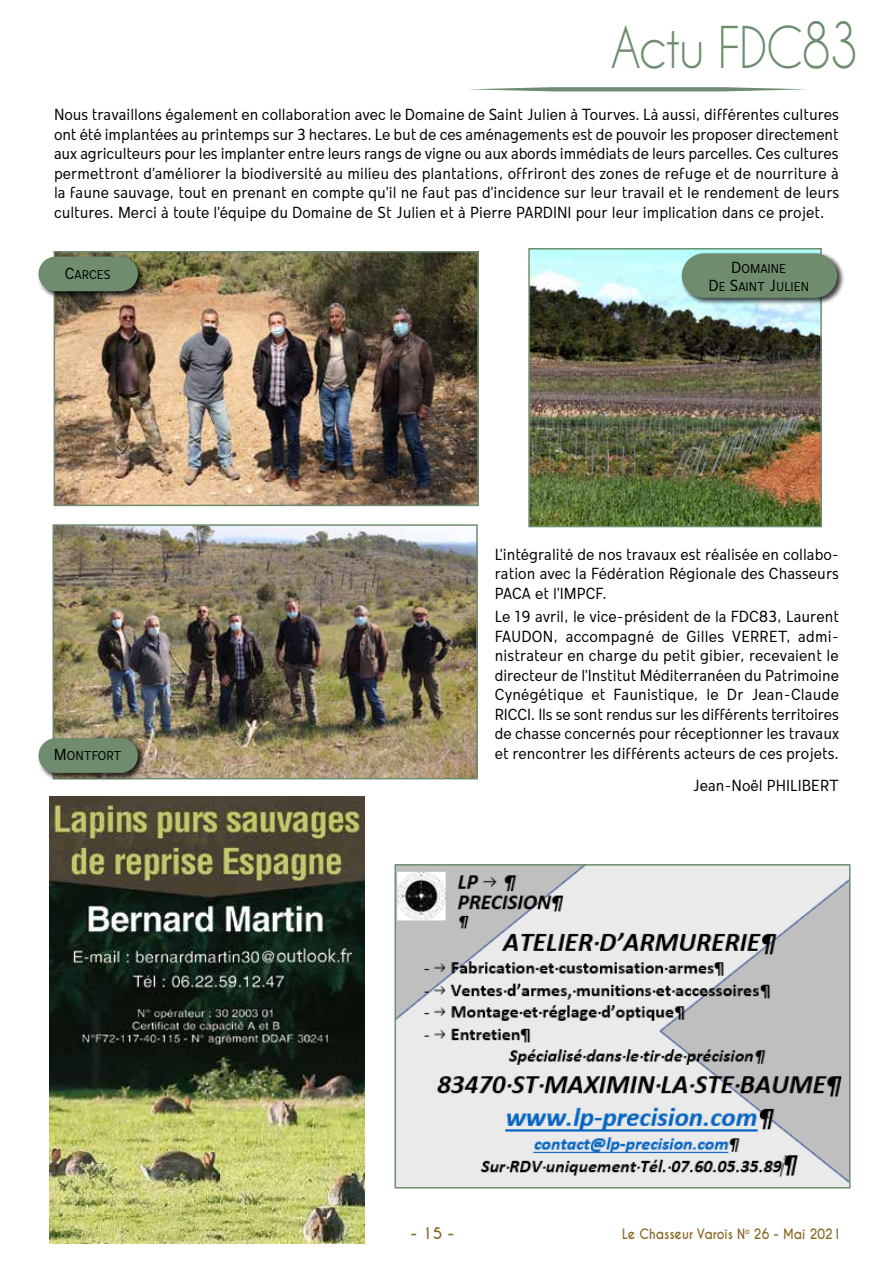
<style>
.page{position:relative;width:893px;height:1263px;background:#fff}
.page>*{position:absolute;margin:0;border:0;box-sizing:border-box;transform-origin:0 0}
.t1{font:54px "Caviar Dreams";letter-spacing:-.04em;color:#6f8d6e;scale:.9 1}
.t2{font:condensed 16.5px/19.5px "Mollen Personal Use";color:#000;text-align:justify}
.t3{font:700 15px "Caviar Dreams";color:#876926}
.t4{font:700 13.5px "Caviar Dreams";color:#876926;scale:.9 1}
.t5{font:13.2px/18px "Mollen Personal Use Narrow SC800";color:#000;text-align:center}
.s1{font-size:59.4px}
.s2{font-size:16.5px}
</style>
<div class="page">
<img style="left:57px;top:254px;width:419px;height:249px">
<div style="left:54px;top:251px;width:425px;height:255px;border:2px solid #6f8d6e"></div>
<div style="left:37px;top:255px;width:108px;height:44px;background:#000;opacity:.75"></div>
<div style="left:38px;top:257px;width:100px;height:34px;background:#6f8d6e;border-radius:17px"></div>
<img style="left:56px;top:527px;width:419px;height:249px">
<div style="left:53px;top:524px;width:425px;height:255px;border:2px solid #6f8d6e"></div>
<div style="left:37px;top:736px;width:108px;height:44px;background:#000;opacity:.75"></div>
<div style="left:38px;top:738px;width:100px;height:35px;background:#6f8d6e;border-radius:17px"></div>
<img style="left:397px;top:867px;width:450px;height:318px">
<div style="left:394px;top:864px;width:456px;height:324px;border:2px solid #6f8d6e"></div>
<img style="left:531px;top:251px;width:288px;height:273px">
<div style="left:528px;top:248px;width:294px;height:279px;border:2px solid #6f8d6e"></div>
<div style="left:680px;top:252px;width:165px;height:54px;background:#000;opacity:.75"></div>
<div style="left:682px;top:253px;width:155px;height:45px;background:#6f8d6e;border-radius:22px"></div>
<svg style="left:469px;top:87px;width:338px;height:4px"></svg>
<img style="left:49px;top:797px;width:315px;height:446px">
<h1 class="t1" style="left:610px;top:15px;width:278px">Actu FDC<span class="s1">83</span></h1>
<p class="t2" style="left:54px;top:105px;width:787px">Nous travaillons également en collaboration avec le Domaine de Saint Julien à Tourves. Là aussi, différentes cultures ont été implantées au printemps sur 3 hectares. Le but de ces aménagements est de pouvoir les proposer directement aux agriculteurs pour les implanter entre leurs rangs de vigne ou aux abords immédiats de leurs parcelles. Ces cultures permettront d’améliorer la biodiversité au milieu des plantations, offriront des zones de refuge et de nourriture à la faune sauvage, tout en prenant en compte qu’il ne faut pas d’incidence sur leur travail et le rendement de leurs cultures. Merci à toute l’équipe du Domaine de St Julien et à Pierre PARDINI pour leur implication dans ce projet.</p>
<p class="t5" style="left:65px;top:265px;width:48px"><span class="s2">C</span>ARCES</p>
<p class="t5" style="left:54px;top:747px;width:69px"><span class="s2">M</span>ONTFORT</p>
<p class="t5" style="left:708px;top:259px;width:102px"><span class="s2">D</span>OMAINE<br><span class="s2">D</span>E <span class="s2">S</span>AINT <span class="s2">J</span>ULIEN</p>
<p class="t2" style="left:495px;top:544px;width:346px">L’intégralité de nos travaux est réalisée en collabo&shy;ration avec la Fédération Régionale des Chasseurs PACA et l’IMPCF.</p>
<p class="t2" style="left:495px;top:607px;width:346px">Le 19 avril, le vice-président de la FDC83, Laurent FAUDON, accompagné de Gilles VERRET, admi&shy;nistrateur en charge du petit gibier, recevaient le directeur de l'Institut Méditerranéen du Patrimoine Cynégétique et Faunistique, le Dr Jean-Claude RICCI. Ils se sont rendus sur les différents territoires de chasse concernés pour réceptionner les travaux et rencontrer les différents acteurs de ces projets.</p>
<p class="t2" style="left:693px;top:776px;width:148px">Jean-Noël PHILIBERT</p>
<p class="t3" style="left:410px;top:1224px;width:45px">- 15 -</p>
<p class="t4" style="left:622px;top:1225px;width:245px">Le Chasseur Varois N<sup>o</sup> 26 - Mai 2021</p>
</div>
